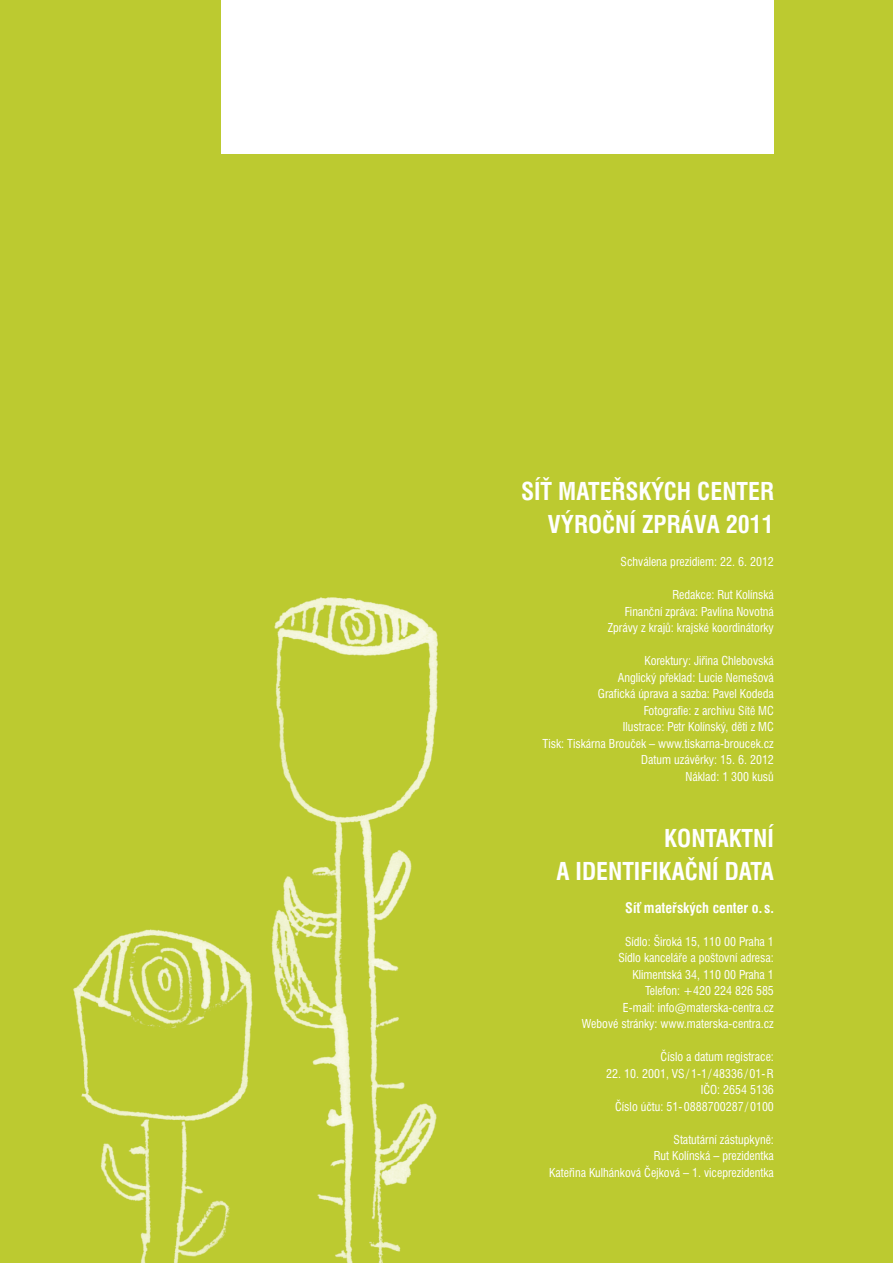
<style>
.page{position:relative;width:893px;height:1263px;background:#bcca30}
.page>*{position:absolute;margin:0;border:0;box-sizing:border-box;transform-origin:0 0}
.t1{font:700 condensed 24px/33px "Swiss 721 AT";color:#fff;text-align:right}
.t2{font:700 condensed 14.25px "Swiss 721 AT";color:#fff}
.t3{font:condensed 12px/16.5px "Swiss 721 AT";color:#fff;text-align:right}
</style>
<div class="page">
<div style="left:221px;top:0;width:553px;height:154px;background:#fff"></div>
<img style="left:271px;top:597px;width:167px;height:666px">
<img style="left:73px;top:929px;width:180px;height:334px">
<h1 class="t1" style="left:521px;top:477px;width:254px">SÍŤ MATEŘSKÝCH CENTER<br>VÝROČNÍ ZPRÁVA 2011</h1>
<p class="t3" style="left:621px;top:554px;width:155px">Schválena prezidiem: 22. 6. 2012</p>
<p class="t3" style="left:608px;top:587px;width:168px">Redakce: Rut Kolínská<br>Finanční zpráva: Pavlína Novotná<br>Zprávy z krajů: krajské koordinátorky</p>
<p class="t3" style="left:543px;top:653px;width:233px">Korektury: Jiřina Chlebovská<br>Anglický překlad: Lucie Nemešová<br>Grafická úprava a sazba: Pavel Kodeda<br>Fotografie: z archivu Sítě MC<br>Ilustrace: Petr Kolínský, děti z MC<br>Tisk: Tiskárna Brouček – www.tiskarna-broucek.cz Datum uzávěrky: 15. 6. 2012<br>Náklad: 1 300 kusů</p>
<h1 class="t1" style="left:556px;top:823px;width:219px">KONTAKTNÍ<br>A IDENTIFIKAČNÍ DATA</h1>
<p class="t2" style="left:625px;top:902px;width:150px">Síť mateřských center o. s.</p>
<p class="t3" style="left:582px;top:934px;width:193px">Sídlo: Široká 15, 110 00 Praha 1<br>Sídlo kanceláře a poštovní adresa:<br>Klimentská 34, 110 00 Praha 1<br>Telefon: +420 224 826 585<br>E-mail: info@materska-centra.cz<br>Webové stránky: www.materska-centra.cz</p>
<p class="t3" style="left:660px;top:1049px;width:115px">Číslo a datum registrace:</p>
<p class="t3" style="left:606px;top:1066px;width:169px">22. 10. 2001, VS / 1-1 / 48336 / 01- R<br>IČO: 2654 5136<br>Číslo účtu: 51- 0888700287 / 0100</p>
<p class="t3" style="left:549px;top:1132px;width:226px">Statutární zástupkyně:<br>Rut Kolínská – prezidentka<br>Kateřina Kulhánková Čejková – 1. viceprezidentka</p>
</div>
